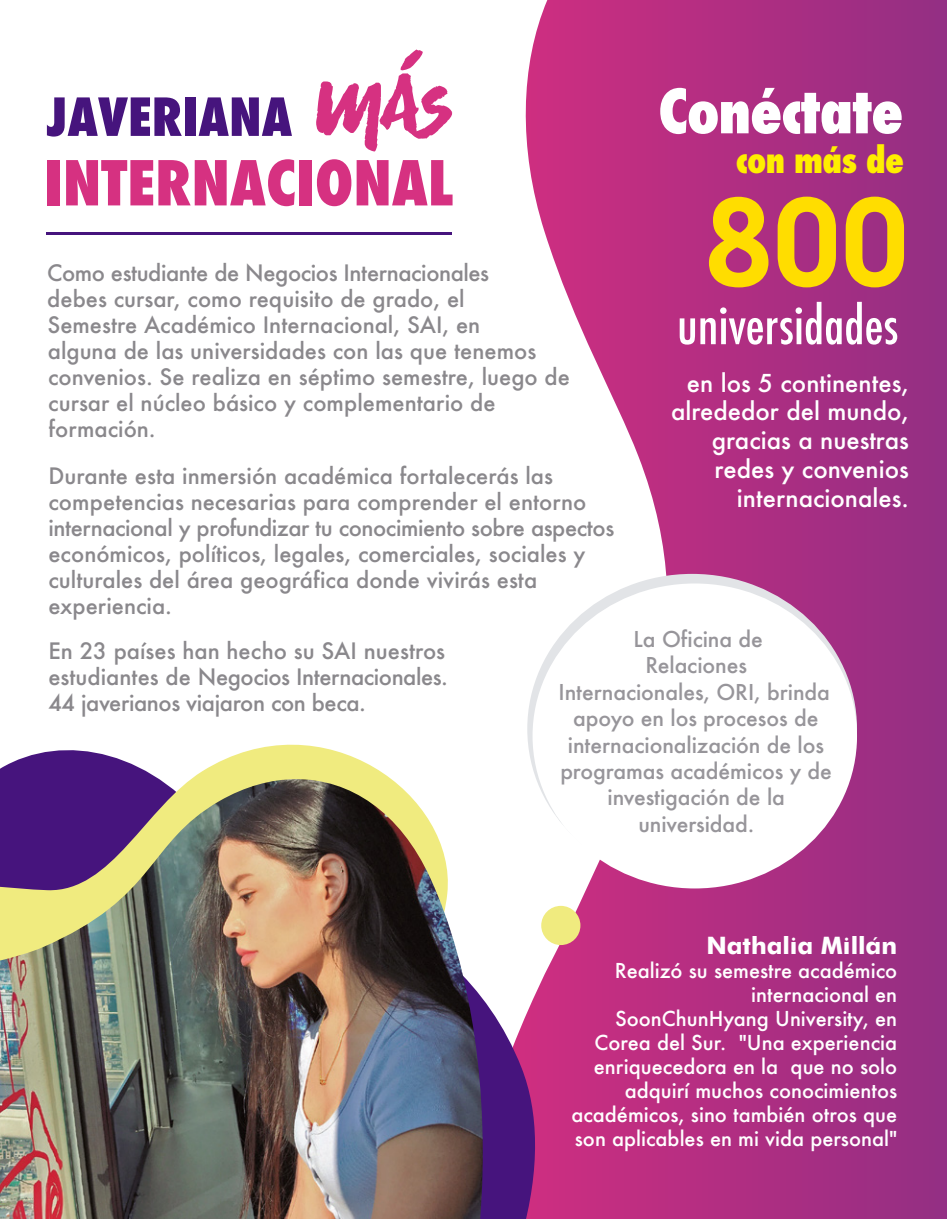
<style>
.page{position:relative;width:947px;height:1219px;background:#fff}
.page>*{position:absolute;margin:0;border:0;box-sizing:border-box;transform-origin:0 0}
.t1{font:700 121.6px "Chevin";color:#fd0}
.t2{font:800 condensed 60.2px "Futura";color:#d63181}
.t3{font:800 condensed 59.2px "Futura";letter-spacing:-.02em;color:#fff}
.t4{font:500 condensed 51px "Futura";color:#fff}
.t5{font:800 condensed 51px "Futura";color:#46147d}
.t6{font:800 condensed 35px "Futura";letter-spacing:-.02em;color:#fe0}
.t7{font:500 24px/28.8px "Futura";color:#fff;text-align:right}
.t8{font:700 24px "Futura";color:#fff}
.t9{font:500 22px/26px "Futura";color:#8a888c}
.t10{font:500 21.2px/26.4px "Futura";letter-spacing:-.005em;color:#97959a;text-align:center}
.t11{font:500 20px/24px "Futura";color:#fff;text-align:right}
</style>
<div class="page">
<svg style="left:525px;top:0;width:422px;height:1219px;background:#b4438e"></svg>
<hr style="left:47px;top:233px;width:405px;height:2px;background:#46147d">
<svg style="left:316px;top:49px;width:136px;height:102px"></svg>
<div style="left:541px;top:906px;width:39px;height:39px;background:#f0eb7f;border-radius:50%"></div>
<svg style="left:485px;top:733px;width:56px;height:486px"></svg>
<svg style="left:0;top:744px;width:391px;height:35px"></svg>
<img style="left:0;top:779px;width:485px;height:440px">
<div style="left:527px;top:574px;width:330px;height:310px;background:#e2e4e7;border-radius:50%"></div>
<div style="left:532px;top:583px;width:325px;height:305px;background:#fff;border-radius:50%"></div>
<h3 class="t5" style="left:47px;top:82px;width:247px">JAVERIANA</h3>
<h3 class="t3" style="left:658px;top:71px;width:247px">Conéctate</h3>
<h3 class="t6" style="left:736px;top:136px;width:170px">con más de</h3>
<h1 class="t1" style="left:705px;top:163px;width:206px">800</h1>
<h3 class="t4" style="left:677px;top:293px;width:223px">universidades</h3>
<h2 class="t2" style="left:44px;top:142px;width:410px">INTERNACIONAL</h2>
<p class="t9" style="left:47px;top:260px;width:524px">Como estudiante de Negocios Internacionales<br>debes cursar, como requisito de grado, el<br>Semestre Académico Internacional, SAI, en<br>alguna de las universidades con las que tenemos convenios. Se realiza en séptimo semestre, luego de cursar el núcleo básico y complementario de formación.</p>
<p class="t9" style="left:48px;top:462px;width:567px">Durante esta inmersión académica fortalecerás las competencias necesarias para comprender el entorno internacional y profundizar tu conocimiento sobre aspectos económicos, políticos, legales, comerciales, sociales y culturales del área geográfica donde vivirás esta experiencia.</p>
<p class="t9" style="left:48px;top:638px;width:401px">En 23 países han hecho su SAI nuestros estudiantes de Negocios Internacionales.<br>44 javerianos viajaron con beca.</p>
<p class="t7" style="left:671px;top:368px;width:239px">en los 5 continentes, alrededor del mundo, gracias a nuestras redes y convenios internacionales.</p>
<p class="t10" style="left:558px;top:625px;width:275px">La Oficina de<br>Relaciones<br>Internacionales, ORI, brinda apoyo en los procesos de internacionalización de los programas académicos y de investigación de la universidad.</p>
<p class="t8" style="left:706px;top:927px;width:192px">Nathalia Millán</p>
<p class="t11" style="left:571px;top:958px;width:327px">Realizó su semestre académico internacional en<br>SoonChunHyang University, en<br>Corea del Sur. "Una experiencia enriquecedora en la que no solo adquirí muchos conocimientos académicos, sino también otros que son aplicables en mi vida personal"</p>
</div>
